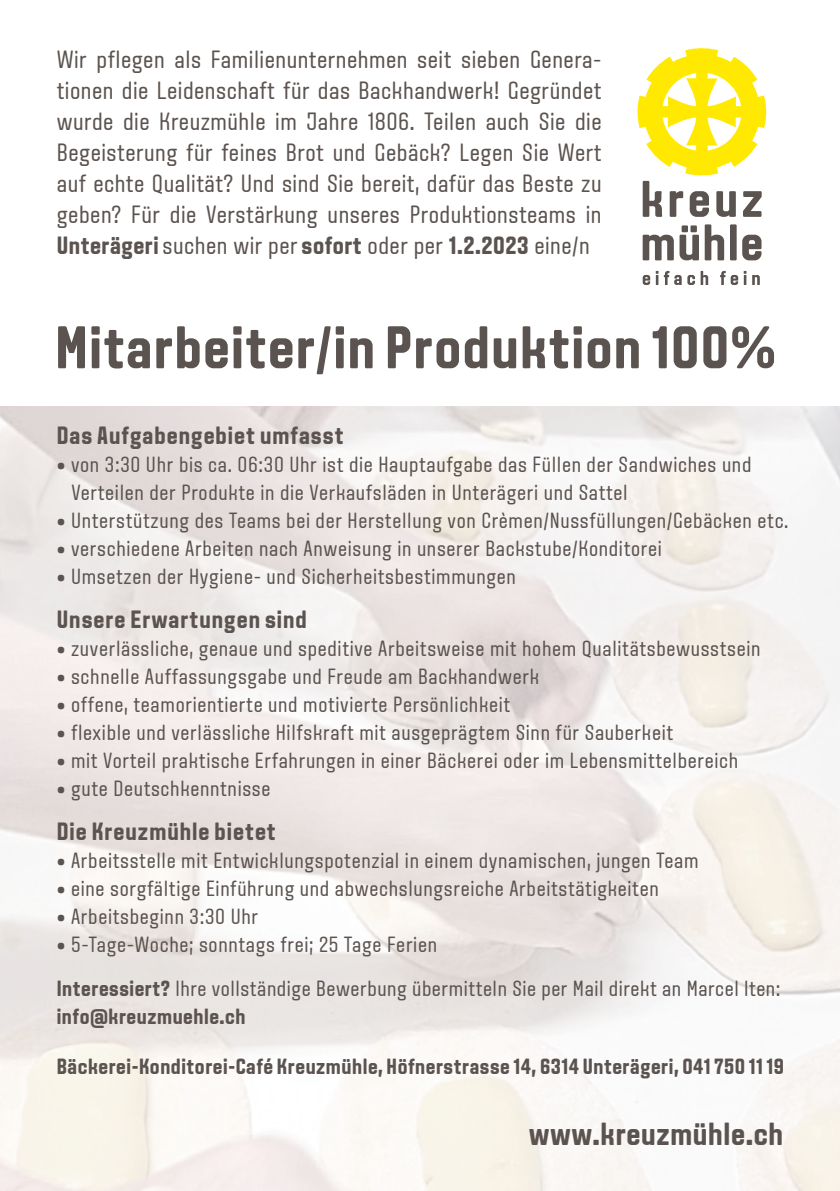
<style>
.page{position:relative;width:840px;height:1191px;background:#fff}
.page>*{position:absolute;margin:0;border:0;box-sizing:border-box;transform-origin:0 0}
.t1{font:700 60px "Aveny T";letter-spacing:.025em;color:#5b534f}
.t2{font:700 32px "Aveny T";letter-spacing:.02em;color:#5b534f}
.t3{font:25px/31px "Aveny T";letter-spacing:.02em;color:#5b534f;text-align:justify}
.t4{font:700 25px "Aveny T";letter-spacing:.04em;color:#5b534f}
.t5{font:22px/28px "Aveny T";letter-spacing:.03em;color:#5b534f}
.t6{font:700 22px "Aveny T";letter-spacing:.025em;color:#5b534f}
.s1{font-weight:700}
.s2{font-size:28px}
</style>
<div class="page">
<svg style="left:637px;top:48px;width:130px;height:169px"></svg>
<svg style="left:642px;top:235px;width:31px;height:25px"></svg>
<svg style="left:679px;top:225px;width:19px;height:35px"></svg>
<svg style="left:704px;top:224px;width:19px;height:36px"></svg>
<div style="left:729px;top:224px;width:7px;height:36px;background:#5b534f"></div>
<svg style="left:742px;top:235px;width:19px;height:25px"></svg>
<svg style="left:642px;top:271px;width:39px;height:14px"></svg>
<svg style="left:687px;top:275px;width:7px;height:10px"></svg>
<svg style="left:700px;top:271px;width:7px;height:14px"></svg>
<svg style="left:720px;top:271px;width:17px;height:14px"></svg>
<svg style="left:743px;top:271px;width:16px;height:14px"></svg>
<p class="t3" style="left:57px;top:45px;width:546px">Wir pflegen als Familienunternehmen seit sieben Genera&shy;tionen die Leidenschaft für das Backhandwerk! Gegründet wurde die Kreuzmühle im Jahre 1806. Teilen auch Sie die Begeisterung für feines Brot und Gebäck? Legen Sie Wert auf echte Qualität? Und sind Sie bereit, dafür das Beste zu geben? Für die Verstärkung unseres Produktionsteams in <span class="s1">Unterägeri</span> suchen wir per <span class="s1">sofort</span> oder per <span class="s1">1.2.2023</span> eine/n</p>
<h1 class="t1" style="left:55px;top:313px;width:721px">Mitarbeiter/in Produktion 100%</h1>
<p class="t4" style="left:57px;top:421px;width:288px">Das Aufgabengebiet umfasst</p>
<p class="t5" style="left:71px;top:451px;width:681px;text-indent:-15px"><span class="s2">•</span> von 3:30 Uhr bis ca. 06:30 Uhr ist die Hauptaufgabe das Füllen der Sandwiches und<br>Verteilen der Produkte in die Verkaufsläden in Unterägeri und Sattel</p>
<p class="t5" style="left:57px;top:507px;width:732px"><span class="s2">•</span> Unterstützung des Teams bei der Herstellung von Crèmen/Nussfüllungen/Gebäcken etc.</p>
<p class="t5" style="left:57px;top:535px;width:606px"><span class="s2">•</span> verschiedene Arbeiten nach Anweisung in unserer Backstube/Konditorei</p>
<p class="t5" style="left:57px;top:563px;width:460px"><span class="s2">•</span> Umsetzen der Hygiene- und Sicherheitsbestimmungen</p>
<p class="t4" style="left:57px;top:605px;width:251px">Unsere Erwartungen sind</p>
<p class="t5" style="left:57px;top:635px;width:705px"><span class="s2">•</span> zuverlässliche, genaue und speditive Arbeitsweise mit hohem Qualitätsbewusstsein</p>
<p class="t5" style="left:57px;top:663px;width:484px"><span class="s2">•</span> schnelle Auffassungsgabe und Freude am Backhandwerk</p>
<p class="t5" style="left:57px;top:691px;width:455px"><span class="s2">•</span> offene, teamorientierte und motivierte Persönlichkeit</p>
<p class="t5" style="left:57px;top:719px;width:617px"><span class="s2">•</span> flexible und verlässliche Hilfskraft mit ausgeprägtem Sinn für Sauberkeit</p>
<p class="t5" style="left:57px;top:747px;width:682px"><span class="s2">•</span> mit Vorteil praktische Erfahrungen in einer Bäckerei oder im Lebensmittelbereich</p>
<p class="t5" style="left:57px;top:775px;width:215px"><span class="s2">•</span> gute Deutschkenntnisse</p>
<p class="t4" style="left:57px;top:817px;width:220px">Die Kreuzmühle bietet</p>
<p class="t5" style="left:57px;top:847px;width:643px"><span class="s2">•</span> Arbeitsstelle mit Entwicklungspotenzial in einem dynamischen, jungen Team</p>
<p class="t5" style="left:57px;top:875px;width:603px"><span class="s2">•</span> eine sorgfältige Einführung und abwechslungsreiche Arbeitstätigkeiten</p>
<p class="t5" style="left:57px;top:903px;width:203px"><span class="s2">•</span> Arbeitsbeginn 3:30 Uhr</p>
<p class="t5" style="left:57px;top:923px;width:725px;line-height:44px"><span class="s2">•</span> 5-Tage-Woche; sonntags frei; 25 Tage Ferien<br><span class="s1">Interessiert?</span> Ihre vollständige Bewerbung übermitteln Sie per Mail direkt an Marcel Iten:</p>
<p class="t6" style="left:57px;top:1004px;width:190px">info@kreuzmuehle.ch</p>
<p class="t6" style="left:57px;top:1054px;width:728px">Bäckerei-Konditorei-Café Kreuzmühle, Höfnerstrasse 14, 6314 Unterägeri, 041 750 11 19</p>
<h2 class="t2" style="left:528px;top:1115px;width:256px">www.kreuzmühle.ch</h2>
</div>
